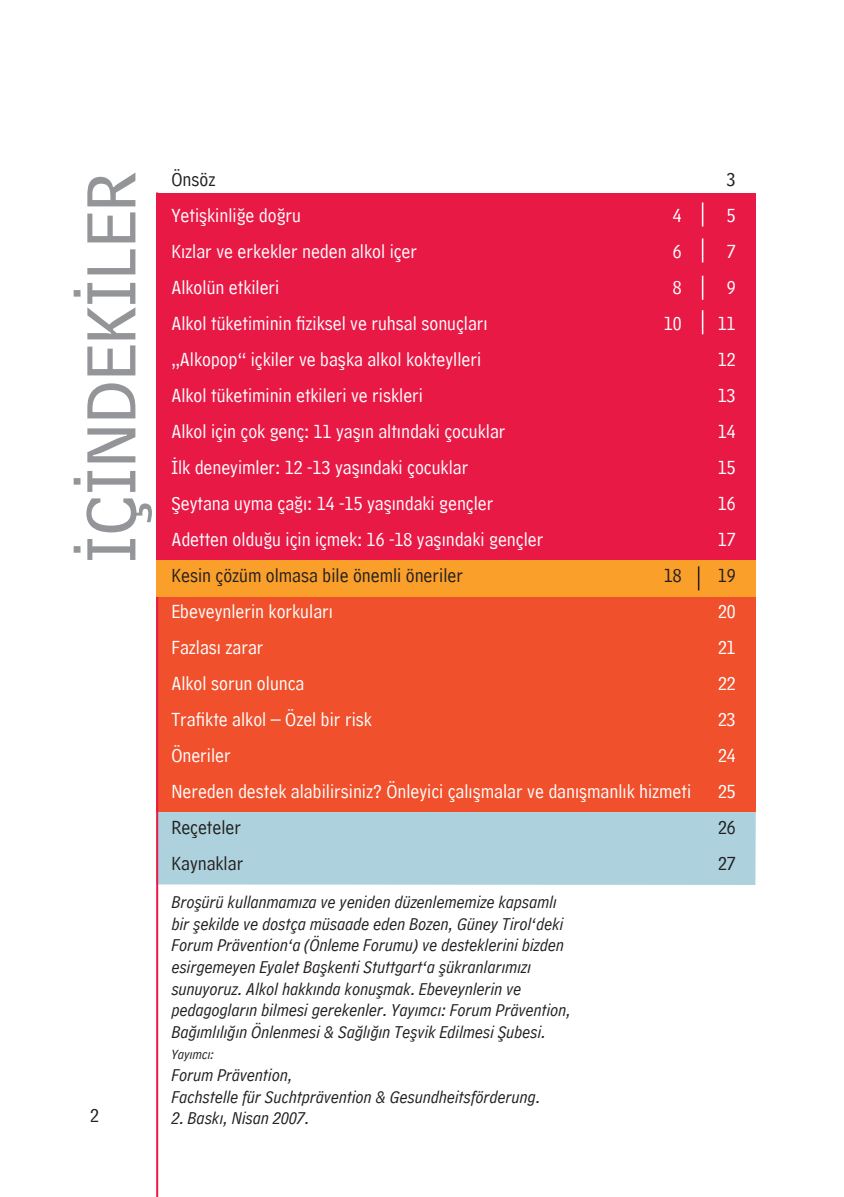
<style>
.page{position:relative;width:844px;height:1197px;background:#fff}
.page>*{position:absolute;margin:0;border:0;box-sizing:border-box;transform-origin:0 0}
.t1{font:72px "HM Text";color:#939598}
.t2{font:20px "HM Comment";color:#fff}
.t3{font:20px "HM Comment";color:#231f20}
.t4{font:italic 18px/21.6px "HM Comment";color:#231f20}
.t5{font:italic 14px "HM Comment";color:#231f20}
</style>
<div class="page">
<div style="left:156px;top:812px;width:599px;height:73px;background:#add2dd"></div>
<div style="left:156px;top:594px;width:599px;height:218px;background:#f0502c"></div>
<div style="left:156px;top:193px;width:599px;height:402px;background:#e91946"></div>
<hr style="left:156px;top:192px;width:2px;height:1005px;background:#e91946">
<div style="left:156px;top:560px;width:599px;height:36px;background:#f99f2a"></div>
<hr style="left:701px;top:202px;width:2px;height:25px;background:#fff">
<hr style="left:701px;top:238px;width:2px;height:24px;background:#fff">
<hr style="left:701px;top:276px;width:2px;height:24px;background:#fff">
<hr style="left:701px;top:310px;width:2px;height:24px;background:#fff">
<hr style="left:697px;top:566px;width:2px;height:24px;background:#231f20">
<h1 class="t1" style="left:47px;top:563px;width:394px;rotate:-90deg">İÇİNDEKİLER</h1>
<p class="t3" style="left:90px;top:1097px;width:10px">2</p>
<p class="t3" style="left:171px;top:162px;width:45px">Önsöz</p>
<p class="t3" style="left:726px;top:162px;width:10px">3</p>
<p class="t2" style="left:171px;top:198px;width:131px">Yetişkinliğe doğru</p>
<p class="t2" style="left:672px;top:198px;width:10px">4</p>
<p class="t2" style="left:726px;top:198px;width:10px">5</p>
<p class="t2" style="left:171px;top:234px;width:247px">Kızlar ve erkekler neden alkol içer</p>
<p class="t2" style="left:672px;top:234px;width:10px">6</p>
<p class="t2" style="left:726px;top:234px;width:10px">7</p>
<p class="t2" style="left:171px;top:270px;width:109px">Alkolün etkileri</p>
<p class="t2" style="left:672px;top:270px;width:10px">8</p>
<p class="t2" style="left:726px;top:270px;width:10px">9</p>
<p class="t2" style="left:171px;top:306px;width:318px">Alkol tüketiminin fiziksel ve ruhsal sonuçları</p>
<p class="t2" style="left:663px;top:306px;width:19px">10</p>
<p class="t2" style="left:717px;top:306px;width:19px">11</p>
<p class="t2" style="left:171px;top:342px;width:311px">„Alkopop“ içkiler ve başka alkol kokteylleri</p>
<p class="t2" style="left:717px;top:342px;width:19px">12</p>
<p class="t2" style="left:171px;top:378px;width:253px">Alkol tüketiminin etkileri ve riskleri</p>
<p class="t2" style="left:717px;top:378px;width:19px">13</p>
<p class="t2" style="left:171px;top:414px;width:335px">Alkol için çok genç: 11 yaşın altındaki çocuklar</p>
<p class="t2" style="left:717px;top:414px;width:19px">14</p>
<p class="t2" style="left:171px;top:450px;width:298px">İlk deneyimler: 12 -13 yaşındaki çocuklar</p>
<p class="t2" style="left:717px;top:450px;width:19px">15</p>
<p class="t2" style="left:171px;top:486px;width:323px">Şeytana uyma çağı: 14 -15 yaşındaki gençler</p>
<p class="t2" style="left:717px;top:486px;width:19px">16</p>
<p class="t2" style="left:171px;top:522px;width:373px">Adetten olduğu için içmek: 16 -18 yaşındaki gençler</p>
<p class="t2" style="left:717px;top:522px;width:19px">17</p>
<p class="t3" style="left:171px;top:558px;width:293px">Kesin çözüm olmasa bile önemli öneriler</p>
<p class="t3" style="left:663px;top:558px;width:19px">18</p>
<p class="t3" style="left:717px;top:558px;width:19px">19</p>
<p class="t2" style="left:171px;top:594px;width:163px">Ebeveynlerin korkuları</p>
<p class="t2" style="left:717px;top:594px;width:19px">20</p>
<p class="t2" style="left:171px;top:630px;width:94px">Fazlası zarar</p>
<p class="t2" style="left:717px;top:630px;width:19px">21</p>
<p class="t2" style="left:171px;top:666px;width:134px">Alkol sorun olunca</p>
<p class="t2" style="left:717px;top:666px;width:19px">22</p>
<p class="t2" style="left:171px;top:702px;width:202px">Trafikte alkol – Özel bir risk</p>
<p class="t2" style="left:717px;top:702px;width:19px">23</p>
<p class="t2" style="left:171px;top:738px;width:61px">Öneriler</p>
<p class="t2" style="left:717px;top:738px;width:19px">24</p>
<p class="t2" style="left:171px;top:774px;width:521px">Nereden destek alabilirsiniz? Önleyici çalışmalar ve danışmanlık hizmeti</p>
<p class="t2" style="left:717px;top:774px;width:19px">25</p>
<p class="t3" style="left:171px;top:810px;width:71px">Reçeteler</p>
<p class="t3" style="left:717px;top:810px;width:19px">26</p>
<p class="t3" style="left:171px;top:846px;width:73px">Kaynaklar</p>
<p class="t3" style="left:717px;top:846px;width:19px">27</p>
<p class="t4" style="left:171px;top:891px;width:401px">Broşürü kullanmamıza ve yeniden düzenlememize kapsamlı bir şekilde ve dostça müsaade eden Bozen, Güney Tirol‘deki Forum Prävention‘a (Önleme Forumu) ve desteklerini bizden esirgemeyen Eyalet Başkenti Stuttgart‘a şükranlarımızı sunuyoruz. Alkol hakkında konuşmak. Ebeveynlerin ve pedagogların bilmesi gerekenler. Yayımcı: Forum Prävention, Bağımlılığın Önlenmesi &amp; Sağlığın Teşvik Edilmesi Şubesi.</p>
<p class="t5" style="left:171px;top:1046px;width:44px">Yayımcı:</p>
<p class="t4" style="left:171px;top:1064px;width:370px">Forum Prävention,<br>Fachstelle für Suchtprävention &amp; Gesundheitsförderung.</p>
<p class="t4" style="left:171px;top:1107px;width:139px">2. Baskı, Nisan 2007.</p>
</div>
